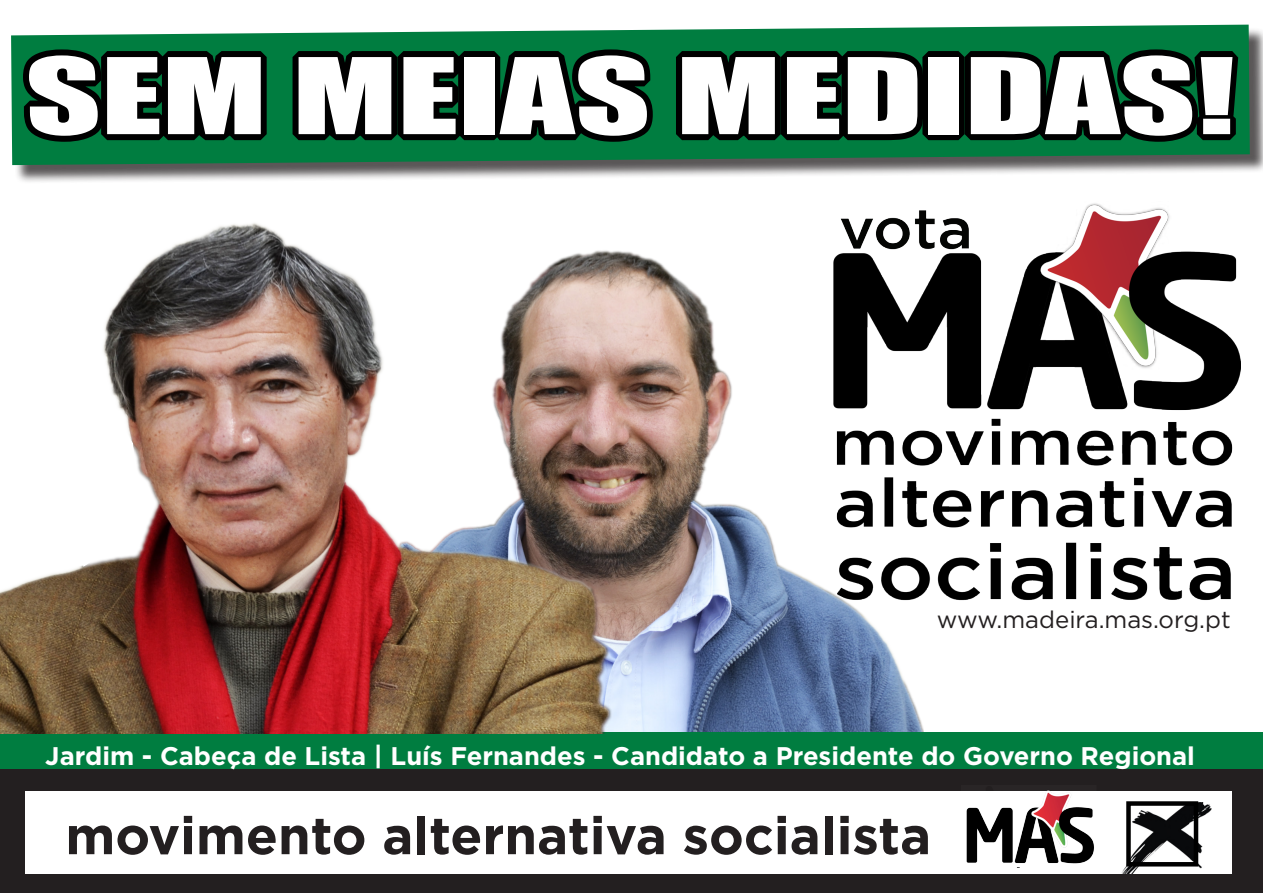
<style>
.page{position:relative;width:1263px;height:893px;background:#fff}
.page>*{position:absolute;margin:0;border:0;box-sizing:border-box;transform-origin:0 0}
.t1{font:97.5px "Impact";color:#fff;scale:1.5 1}
.t2{font:700 52.5px "Gotham";color:#231f20}
.t3{font:700 25.5px "Gotham";color:#fff}
.t4{font:24px "Gotham";color:#231f20}
</style>
<div class="page">
<img style="left:633px;top:253px;width:290px;height:479px">
<div style="left:13px;top:27px;width:1250px;height:156px;background:#231f20;opacity:.75"></div>
<svg style="left:11px;top:25px;width:1239px;height:140px;background:#20764c"></svg>
<div style="left:0;top:769px;width:1263px;height:124px;background:#231f20"></div>
<div style="left:25px;top:791px;width:1206px;height:82px;background:#fff"></div>
<img style="left:1121px;top:803px;width:90px;height:70px">
<div style="left:1126px;top:801px;width:72px;height:65px;border:4px solid #000"></div>
<img style="left:966px;top:790px;width:128px;height:78px">
<div style="left:0;top:732px;width:1263px;height:37px;background:#007d40"></div>
<img style="left:0;top:223px;width:633px;height:511px">
<svg style="left:13px;top:25px;width:260px;height:128px;background:#124f31"></svg>
<svg style="left:287px;top:25px;width:180px;height:128px;background:#0e4d2f"></svg>
<div style="left:458px;top:51px;width:42px;height:89px;border:12px solid #000"></div>
<svg style="left:485px;top:25px;width:178px;height:125px;background:#0b4b2c"></svg>
<svg style="left:670px;top:25px;width:262px;height:128px;background:#074b29"></svg>
<div style="left:922px;top:51px;width:42px;height:89px;border:12px solid #000"></div>
<svg style="left:958px;top:24px;width:287px;height:126px;background:#034525"></svg>
<img style="left:834px;top:203px;width:406px;height:405px">
<img style="left:834px;top:207px;width:138px;height:45px">
<p class="t1" style="left:26px;top:20px;width:808px">SEM MEIAS MEDIDAS!</p>
<p class="t4" style="left:937px;top:604px;width:296px">www.madeira.mas.org.pt</p>
<p class="t3" style="left:45px;top:739px;width:1151px">Jardim - Cabeça de Lista | Luís Fernandes - Candidato a Presidente do Governo Regional</p>
<p class="t2" style="left:65px;top:801px;width:867px">movimento alternativa socialista</p>
</div>
